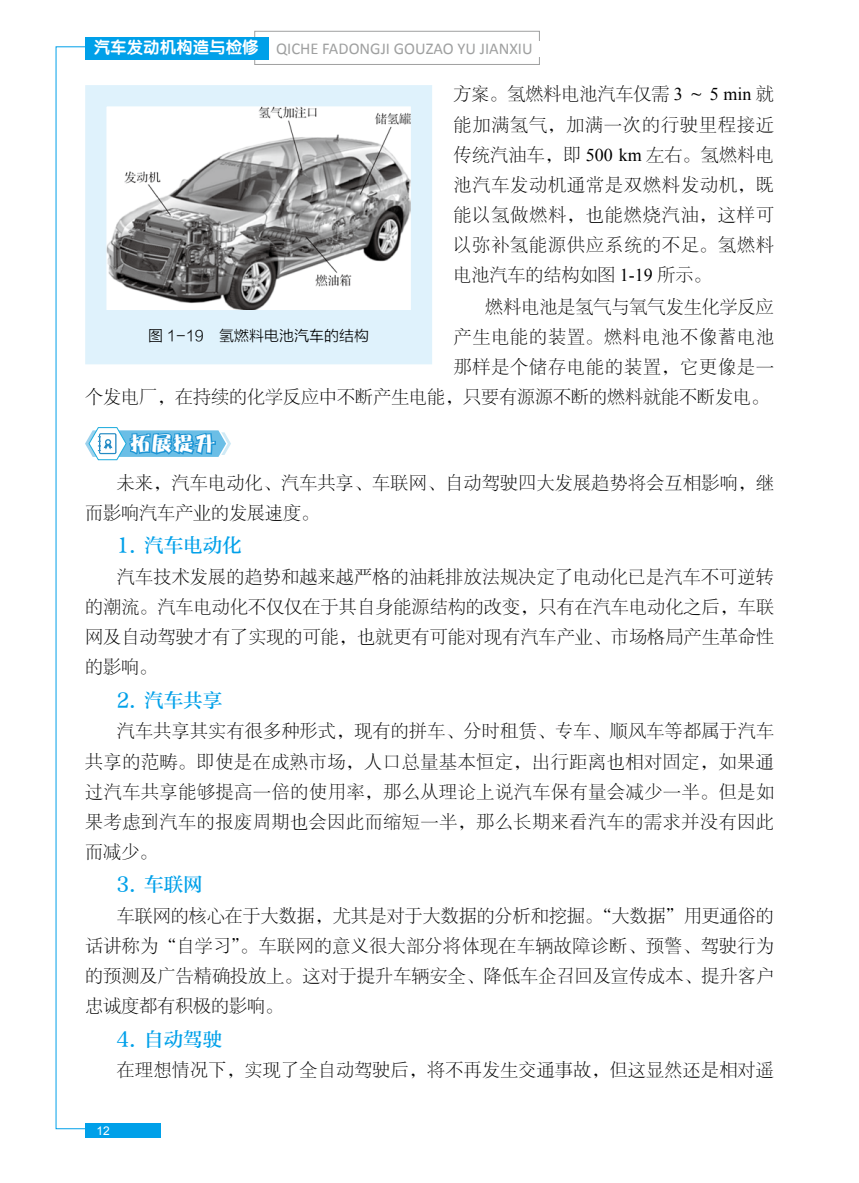
<style>
.page{position:relative;width:859px;height:1183px;background:#fff}
.page>*{position:absolute;margin:0;border:0;box-sizing:border-box;transform-origin:0 0}
.t1{font:21.6px "FZTCGHJW GB1 0";color:#fff}
.t2{font:19.5px "FZZHUNYSK GBK1 0";color:#00a0e9}
.t3{font:18px/30px "FZSYJW GB1 0";letter-spacing:.015em;color:#000;text-align:justify}
.t4{font:16.5px "Calibri";color:#9fa0a0}
.t5{font:15px "FZLTXHK";color:#000}
.t6{font:12px "Arial";color:#fff}
.s1{font-family:"FZY4 K GBK1 0";color:#fff}
.s2{font-family:"Times New Roman"}
</style>
<div class="page">
<div style="left:86px;top:1123px;width:75px;height:14px;background:#00a0e9"></div>
<div style="left:254px;top:31px;width:286px;height:34px;background:#fff;border:1px solid #9fa0a0"></div>
<div style="left:527px;top:41px;width:23px;height:16px;background:#fff"></div>
<div style="left:85px;top:37px;width:183px;height:23px;background:#00a0e9"></div>
<svg style="left:85px;top:427px;width:146px;height:34px"></svg>
<svg style="left:85px;top:85px;width:347px;height:280px"></svg>
<p class="t4" style="left:94px;top:38px;width:440px"><span class="s1">汽车发动机构造与检修</span> QICHE FADONGJI GOUZAO YU JIANXIU</p>
<p class="t3" style="left:453px;top:80px;width:322px">方案。氢燃料电池汽车仅需 <span class="s2">3</span> ～ <span class="s2">5 min</span> 就能加满氢气，加满一次的行驶里程接近传统汽油车，即 <span class="s2">500 km</span> 左右。氢燃料电池汽车发动机通常是双燃料发动机，既能以氢做燃料，也能燃烧汽油，这样可以弥补氢能源供应系统的不足。氢燃料电池汽车的结构如图 <span class="s2">1-19</span> 所示。</p>
<p class="t3" style="left:85px;top:292px;width:690px;text-align:right">燃料电池是氢气与氧气发生化学反应<br>产生电能的装置。燃料电池不像蓄电池<br>那样是个储存电能的装置，它更像是一<br>个发电厂，在持续的化学反应中不断产生电能，只要有源源不断的燃料就能不断发电。</p>
<p class="t1" style="left:129px;top:432px;width:88px">拓展提升</p>
<p class="t3" style="left:85px;top:468px;width:690px;text-indent:32px">未来，汽车电动化、汽车共享、车联网、自动驾驶四大发展趋势将会互相影响，继而影响汽车产业的发展速度。</p>
<p class="t2" style="left:117px;top:533px;width:126px">1. 汽车电动化</p>
<p class="t3" style="left:85px;top:562px;width:691px;text-indent:32px">汽车技术发展的趋势和越来越严格的油耗排放法规决定了电动化已是汽车不可逆转的潮流。汽车电动化不仅仅在于其自身能源结构的改变，只有在汽车电动化之后，车联网及自动驾驶才有了实现的可能，也就更有可能对现有汽车产业、市场格局产生革命性的影响。</p>
<p class="t2" style="left:117px;top:688px;width:107px">2. 汽车共享</p>
<p class="t3" style="left:85px;top:716px;width:691px;text-indent:32px">汽车共享其实有很多种形式，现有的拼车、分时租赁、专车、顺风车等都属于汽车共享的范畴。即使是在成熟市场，人口总量基本恒定，出行距离也相对固定，如果通过汽车共享能够提高一倍的使用率，那么从理论上说汽车保有量会减少一半。但是如果考虑到汽车的报废周期也会因此而缩短一半，那么长期来看汽车的需求并没有因此而减少。</p>
<p class="t2" style="left:117px;top:872px;width:87px">3. 车联网</p>
<p class="t3" style="left:85px;top:900px;width:690px;text-indent:32px">车联网的核心在于大数据，尤其是对于大数据的分析和挖掘。“大数据”用更通俗的话讲称为“自学习”。车联网的意义很大部分将体现在车辆故障诊断、预警、驾驶行为的预测及广告精确投放上。这对于提升车辆安全、降低车企召回及宣传成本、提升客户忠诚度都有积极的影响。</p>
<p class="t2" style="left:117px;top:1026px;width:107px">4. 自动驾驶</p>
<p class="t3" style="left:117px;top:1055px;width:658px">在理想情况下，实现了全自动驾驶后，将不再发生交通事故，但这显然还是相对遥</p>
<p class="t5" style="left:148px;top:327px;width:222px">图 1-19　氢燃料电池汽车的结构</p>
<p class="t6" style="left:97px;top:1122px;width:15px">12</p>
</div>
